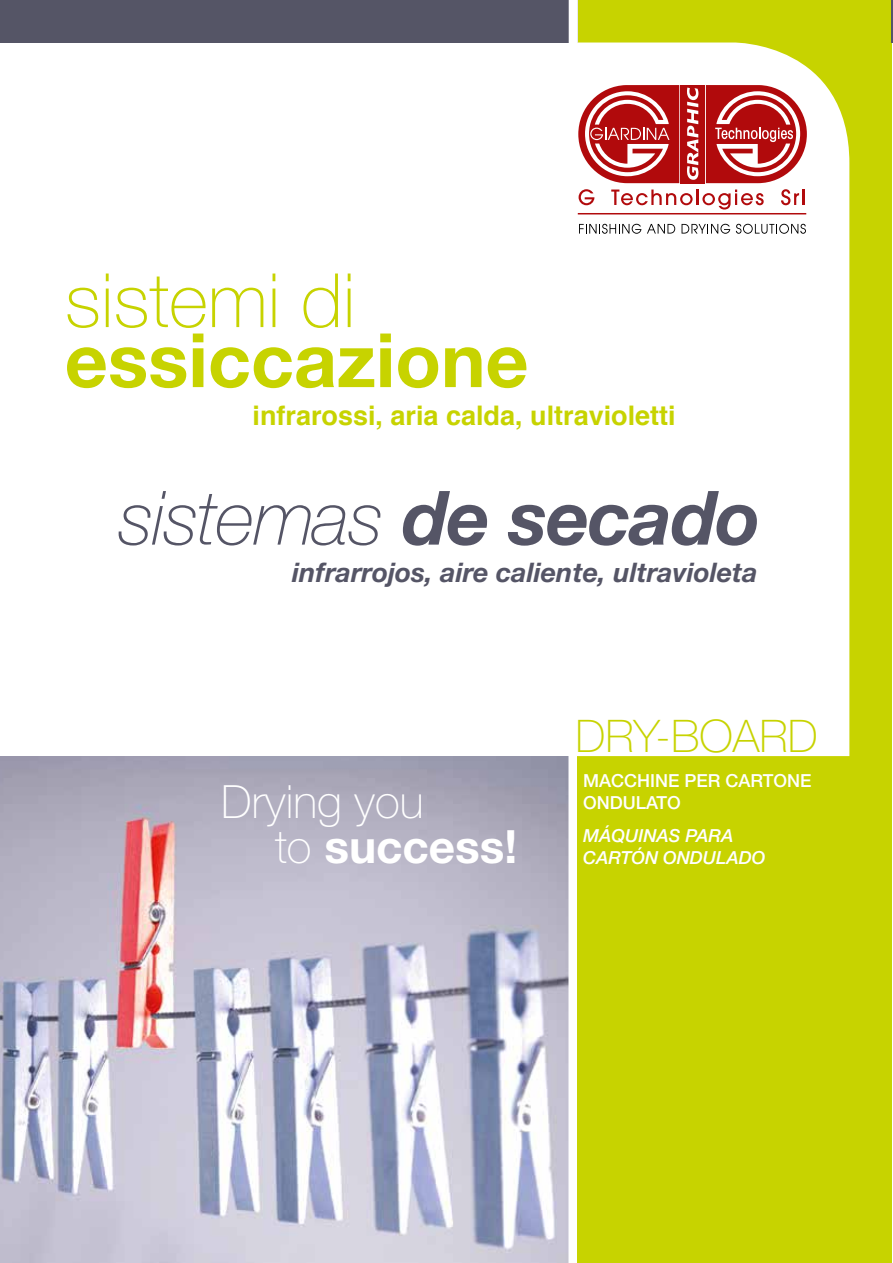
<style>
.page{position:relative;width:893px;height:1263px;background:#fff}
.page>*{position:absolute;margin:0;border:0;box-sizing:border-box;transform-origin:0 0}
.t1{font:italic 100 75px "Helvetica Neue";letter-spacing:-.015em;color:#556}
.t2{font:700 75px "Helvetica Neue LT Std";color:#c7d300}
.t3{font:100 75px "Helvetica Neue";color:#c7d300}
.t4{font:700 45.9px "Helvetica Neue LT Std";color:#fff}
.t5{font:100 45.9px "Helvetica Neue";color:#fff}
.t6{font:100 45px "Helvetica Neue";color:#c7d300}
.t7{font:italic 700 27px "Helvetica Neue";color:#556}
.t8{font:700 27px "Helvetica";color:#c7d300}
.t9{font:500 18px/21.6px "Helvetica Neue";color:#fff}
.t10{font:italic 500 18px/21.6px "Helvetica Neue";color:#fff}
.s1{font-family:"Helvetica Neue LT Std";font-weight:700}
.s2{font-family:"Helvetica Neue";font-weight:100}
</style>
<div class="page">
<div style="left:578px;top:0;width:314px;height:1263px;background:#c7d300"></div>
<div style="left:577px;top:43px;width:272px;height:713px;background:#fff"></div>
<svg style="left:578px;top:85px;width:101px;height:98px;background:#ca5b5c"></svg>
<div style="left:680px;top:85px;width:25px;height:98px;background:#b10a0c"></div>
<svg style="left:687px;top:88px;width:11px;height:92px"></svg>
<svg style="left:706px;top:85px;width:101px;height:98px;background:#cb5c5d"></svg>
<svg style="left:579px;top:189px;width:15px;height:16px"></svg>
<svg style="left:611px;top:190px;width:82px;height:15px"></svg>
<hr style="left:696px;top:190px;width:3px;height:15px;background:#b10a0c">
<svg style="left:702px;top:190px;width:62px;height:20px"></svg>
<svg style="left:781px;top:189px;width:24px;height:16px"></svg>
<hr style="left:578px;top:213px;width:228px;height:1px;background:#b10a0c">
<svg style="left:579px;top:224px;width:62px;height:10px"></svg>
<svg style="left:647px;top:224px;width:28px;height:10px"></svg>
<svg style="left:682px;top:224px;width:48px;height:10px"></svg>
<svg style="left:736px;top:224px;width:70px;height:10px"></svg>
<div style="left:0;top:0;width:578px;height:43px;background:#556"></div>
<div style="left:569px;top:0;width:9px;height:49px;background:#fff"></div>
<svg style="left:0;top:756px;width:569px;height:507px;background:#bebbcc"></svg>
<hr style="left:892px;top:0;width:1px;height:43px;background:#556">
<h1 class="t3" style="left:65px;top:258px;width:292px">sistemi di</h1>
<h1 class="t2" style="left:65px;top:314px;width:465px">essiccazione</h1>
<p class="t8" style="left:252px;top:393px;width:425px">infrarossi, aria calda, ultravioletti</p>
<h1 class="t1" style="left:119px;top:475px;width:643px">sistemas <span class="s1">de secado</span></h1>
<p class="t7" style="left:292px;top:556px;width:467px">infrarrojos, aire caliente, ultravioleta</p>
<h2 class="t5" style="left:221px;top:775px;width:204px">Drying you</h2>
<h2 class="t4" style="left:275px;top:818px;width:244px"><span class="s2">to</span> success!</h2>
<h3 class="t6" style="left:575px;top:710px;width:244px">DRY-BOARD</h3>
<p class="t9" style="left:583px;top:770px;width:230px">MACCHINE PER CARTONE<br>ONDULATO</p>
<p class="t10" style="left:583px;top:825px;width:184px">MÁQUINAS PARA<br>CARTÓN ONDULADO</p>
</div>
